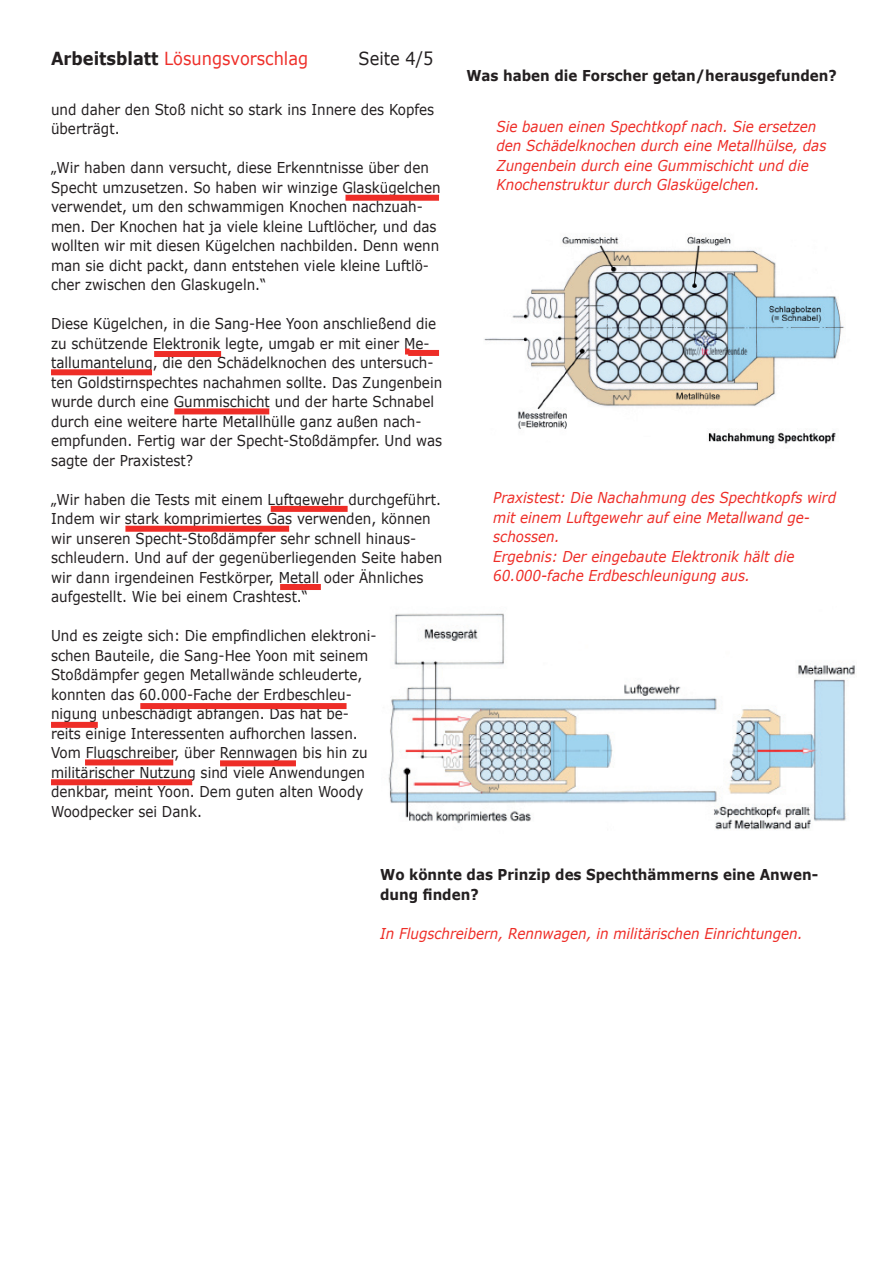
<style>
.page{position:relative;width:893px;height:1263px;background:#fff}
.page>*{position:absolute;margin:0;border:0;box-sizing:border-box;transform-origin:0 0}
.t1{font:18px "Verdana";color:#ee2f2a;scale:.9 1}
.t2{font:18px "Verdana";color:#231f20;scale:.9 1}
.t3{font:15px/19.5px "Verdana";color:#231f20;scale:.9 1}
.t4{font:italic 15px/19.5px "Verdana";color:#ee2d27;scale:.9 1}
.t5{font:700 15px/19.5px "Verdana";color:#231f20;scale:.9 1}
.s1{font-weight:700;color:#231f20}
</style>
<div class="page">
<div style="left:345px;top:195px;width:94px;height:6px;background:#ee2d27"></div>
<div style="left:154px;top:351px;width:67px;height:6px;background:#ee2d27"></div>
<svg style="left:405px;top:348px;width:5px;height:6px"></svg>
<div style="left:51px;top:369px;width:101px;height:6px;background:#ee2d27"></div>
<div style="left:174px;top:408px;width:95px;height:6px;background:#ee2d27"></div>
<div style="left:408px;top:350px;width:31px;height:6px;background:#ee2d27"></div>
<div style="left:271px;top:506px;width:77px;height:6px;background:#ee2d27"></div>
<div style="left:125px;top:526px;width:164px;height:6px;background:#ee2d27"></div>
<div style="left:280px;top:584px;width:41px;height:6px;background:#ee2d27"></div>
<img style="left:484px;top:236px;width:361px;height:208px">
<img style="left:388px;top:613px;width:467px;height:217px">
<div style="left:140px;top:703px;width:207px;height:6px;background:#ee2d27"></div>
<div style="left:51px;top:722px;width:47px;height:6px;background:#ee2d27"></div>
<div style="left:85px;top:759px;width:88px;height:6px;background:#ee2d27"></div>
<div style="left:220px;top:760px;width:76px;height:6px;background:#ee2d27"></div>
<div style="left:51px;top:779px;width:141px;height:6px;background:#ee2d27"></div>
<p class="t1" style="left:51px;top:47px;width:287px"><span class="s1">Arbeitsblatt</span> Lösungsvorschlag</p>
<p class="t2" style="left:359px;top:47px;width:85px">Seite 4/5</p>
<p class="t3" style="left:51px;top:100px;width:427px">und daher den Stoß nicht so stark ins Innere des Kopfes überträgt.</p>
<p class="t3" style="left:51px;top:158px;width:434px">„Wir haben dann versucht, diese Erkenntnisse über den Specht umzusetzen. So haben wir winzige Glaskügelchen verwendet, um den schwammigen Knochen nachzuah&shy;men. Der Knochen hat ja viele kleine Luftlöcher, und das wollten wir mit diesen Kügelchen nachbilden. Denn wenn man sie dicht packt, dann entstehen viele kleine Luftlö&shy;cher zwischen den Glaskugeln.“</p>
<p class="t3" style="left:51px;top:314px;width:436px">Diese Kügelchen, in die Sang-Hee Yoon anschließend die zu schützende Elektronik legte, umgab er mit einer Me&shy;tallumantelung, die den Schädelknochen des untersuch&shy;ten Goldstirnspechtes nachahmen sollte. Das Zungenbein wurde durch eine Gummischicht und der harte Schnabel durch eine weitere harte Metallhülle ganz außen nach&shy;empfunden. Fertig war der Specht-Stoßdämpfer. Und was sagte der Praxistest?</p>
<p class="t3" style="left:51px;top:490px;width:436px">„Wir haben die Tests mit einem Luftgewehr durchgeführt.<br>Indem wir stark komprimiertes Gas verwenden, können wir unseren Specht-Stoßdämpfer sehr schnell hinaus&shy;schleudern. Und auf der gegenüberliegenden Seite haben wir dann irgendeinen Festkörper, Metall oder Ähnliches aufgestellt. Wie bei einem Crashtest.“</p>
<p class="t3" style="left:51px;top:626px;width:363px">Und es zeigte sich: Die empfindlichen elektroni&shy;schen Bauteile, die Sang-Hee Yoon mit seinem Stoßdämpfer gegen Metallwände schleuderte, konnten das 60.000-Fache der Erdbeschleu&shy;nigung unbeschädigt abfangen. Das hat be&shy;reits einige Interessenten aufhorchen lassen.<br>Vom Flugschreiber, über Rennwagen bis hin zu militärischer Nutzung sind viele Anwendungen denkbar, meint Yoon. Dem guten alten Woody Woodpecker sei Dank.</p>
<p class="t5" style="left:466px;top:65px;width:413px">Was haben die Forscher getan/herausgefunden?</p>
<p class="t4" style="left:496px;top:117px;width:368px">Sie bauen einen Spechtkopf nach. Sie ersetzen den Schädelknochen durch eine Metallhülse, das Zungenbein durch eine Gummischicht und die Knochenstruktur durch Glaskügelchen.</p>
<p class="t4" style="left:493px;top:488px;width:382px">Praxistest: Die Nachahmung des Spechtkopfs wird mit einem Luftgewehr auf eine Metallwand ge&shy;schossen.<br>Ergebnis: Der eingebaute Elektronik hält die 60.000-fache Erdbeschleunigung aus.</p>
<p class="t5" style="left:380px;top:865px;width:488px">Wo könnte das Prinzip des Spechthämmerns eine Anwen&shy;dung finden?</p>
<p class="t4" style="left:380px;top:923px;width:471px">In Flugschreibern, Rennwagen, in militärischen Einrichtungen.</p>
</div>
